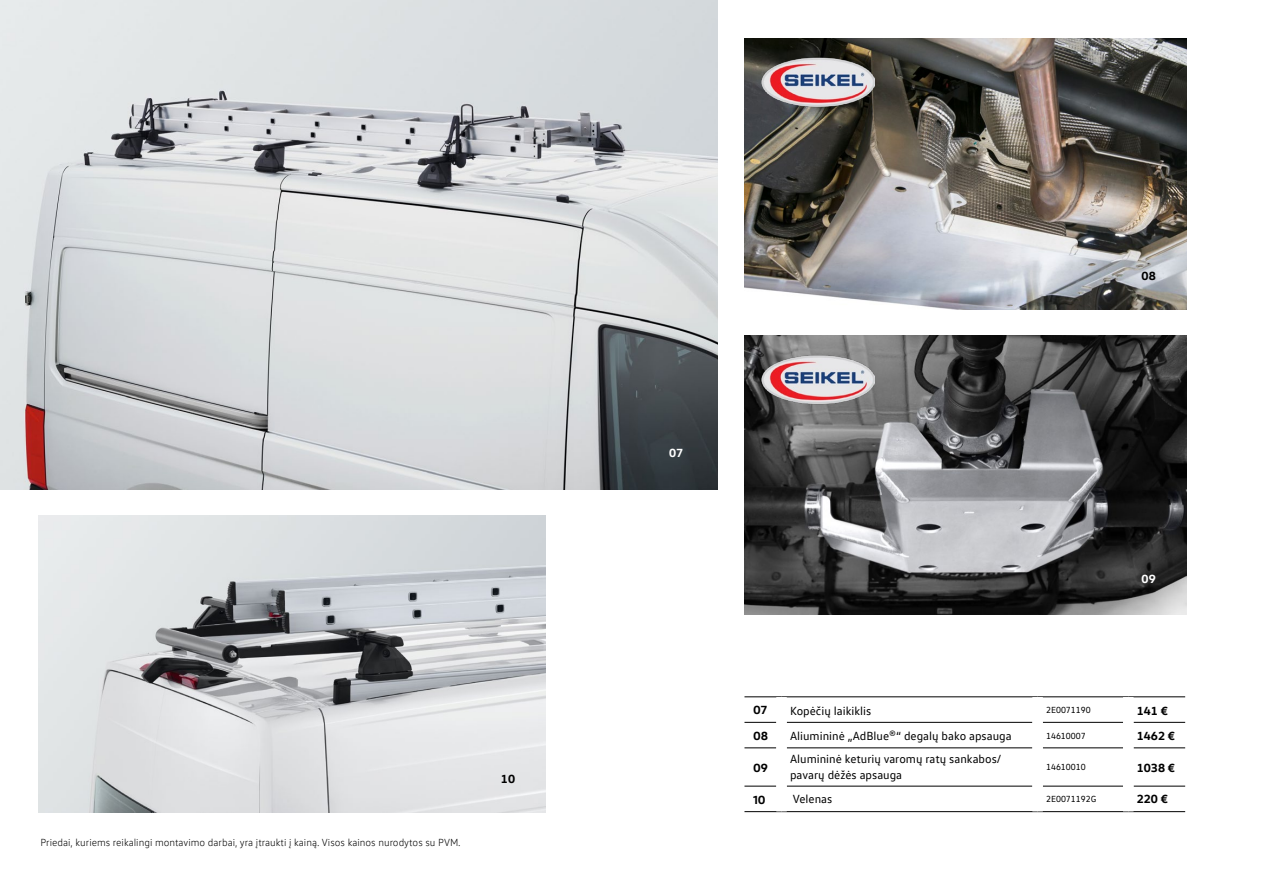
<style>
.page{position:relative;width:1263px;height:893px;background:#fff}
.page>*{position:absolute;margin:0;border:0;box-sizing:border-box;transform-origin:0 0}
.t1{font:12px/16.5px "VW Text";color:#000}
.t2{font:700 12px "VW Head";color:#000}
.t3{font:700 12px "VW Head";color:#fff}
.t4{font:300 10.5px "VW Text";color:#000}
.t5{font:9px "VW Text";color:#000}
</style>
<div class="page">
<img style="left:0;top:0;width:718px;height:489px">
<img style="left:744px;top:38px;width:442px;height:272px">
<img style="left:744px;top:336px;width:442px;height:279px">
<img style="left:38px;top:515px;width:508px;height:297px">
<hr style="left:1128px;top:697px;width:57px;height:1px;background:#000">
<hr style="left:1133px;top:722px;width:52px;height:1px;background:#000">
<hr style="left:744px;top:748px;width:32px;height:1px;background:#000">
<hr style="left:1133px;top:748px;width:52px;height:1px;background:#000">
<hr style="left:787px;top:748px;width:245px;height:1px;background:#000">
<hr style="left:1043px;top:748px;width:80px;height:1px;background:#000">
<hr style="left:744px;top:786px;width:32px;height:1px;background:#000">
<hr style="left:787px;top:786px;width:245px;height:1px;background:#000">
<hr style="left:1043px;top:786px;width:80px;height:1px;background:#000">
<hr style="left:1133px;top:786px;width:52px;height:1px;background:#000">
<hr style="left:744px;top:811px;width:37px;height:1px;background:#000">
<hr style="left:781px;top:811px;width:256px;height:1px;background:#000">
<hr style="left:1037px;top:811px;width:91px;height:1px;background:#000">
<hr style="left:1128px;top:811px;width:57px;height:1px;background:#000">
<hr style="left:781px;top:697px;width:256px;height:1px;background:#000">
<hr style="left:1037px;top:697px;width:91px;height:1px;background:#000">
<hr style="left:787px;top:722px;width:245px;height:1px;background:#000">
<hr style="left:1043px;top:722px;width:80px;height:1px;background:#000">
<hr style="left:744px;top:697px;width:37px;height:1px;background:#000">
<hr style="left:744px;top:722px;width:32px;height:1px;background:#000">
<div style="left:776px;top:697px;width:11px;height:25px;background:#fff"></div>
<div style="left:1032px;top:697px;width:11px;height:25px;background:#fff"></div>
<div style="left:1123px;top:697px;width:10px;height:25px;background:#fff"></div>
<img style="left:761px;top:38px;width:114px;height:87px">
<img style="left:761px;top:336px;width:114px;height:87px">
<p class="t4" style="left:40px;top:836px;width:422px">Priedai, kuriems reikalingi montavimo darbai, yra įtraukti į kainą. Visos kainos nurodytos su PVM.</p>
<p class="t2" style="left:501px;top:770px;width:16px">10</p>
<p class="t3" style="left:669px;top:445px;width:16px">07</p>
<p class="t2" style="left:1142px;top:268px;width:16px">08</p>
<p class="t3" style="left:1142px;top:571px;width:16px">09</p>
<p class="t2" style="left:753px;top:702px;width:16px">07</p>
<p class="t1" style="left:790px;top:702px;width:83px">Kopėčių laikiklis</p>
<p class="t5" style="left:1046px;top:704px;width:46px">2E0071190</p>
<p class="t2" style="left:1137px;top:703px;width:33px">141 €</p>
<p class="t2" style="left:753px;top:728px;width:17px">08</p>
<p class="t1" style="left:790px;top:727px;width:223px">Aliumininė „AdBlue®“ degalų bako apsauga</p>
<p class="t5" style="left:1046px;top:730px;width:41px">14610007</p>
<p class="t2" style="left:1137px;top:728px;width:40px">1462 €</p>
<p class="t2" style="left:753px;top:760px;width:16px">09</p>
<p class="t1" style="left:790px;top:750px;width:213px">Alumininė keturių varomų ratų sankabos/ pavarų dėžės apsauga</p>
<p class="t5" style="left:1046px;top:761px;width:41px">14610010</p>
<p class="t2" style="left:1137px;top:760px;width:40px">1038 €</p>
<p class="t2" style="left:753px;top:792px;width:14px">10</p>
<p class="t1" style="left:793px;top:790px;width:41px">Velenas</p>
<p class="t5" style="left:1046px;top:793px;width:52px">2E0071192G</p>
<p class="t2" style="left:1137px;top:791px;width:33px">220 €</p>
</div>
